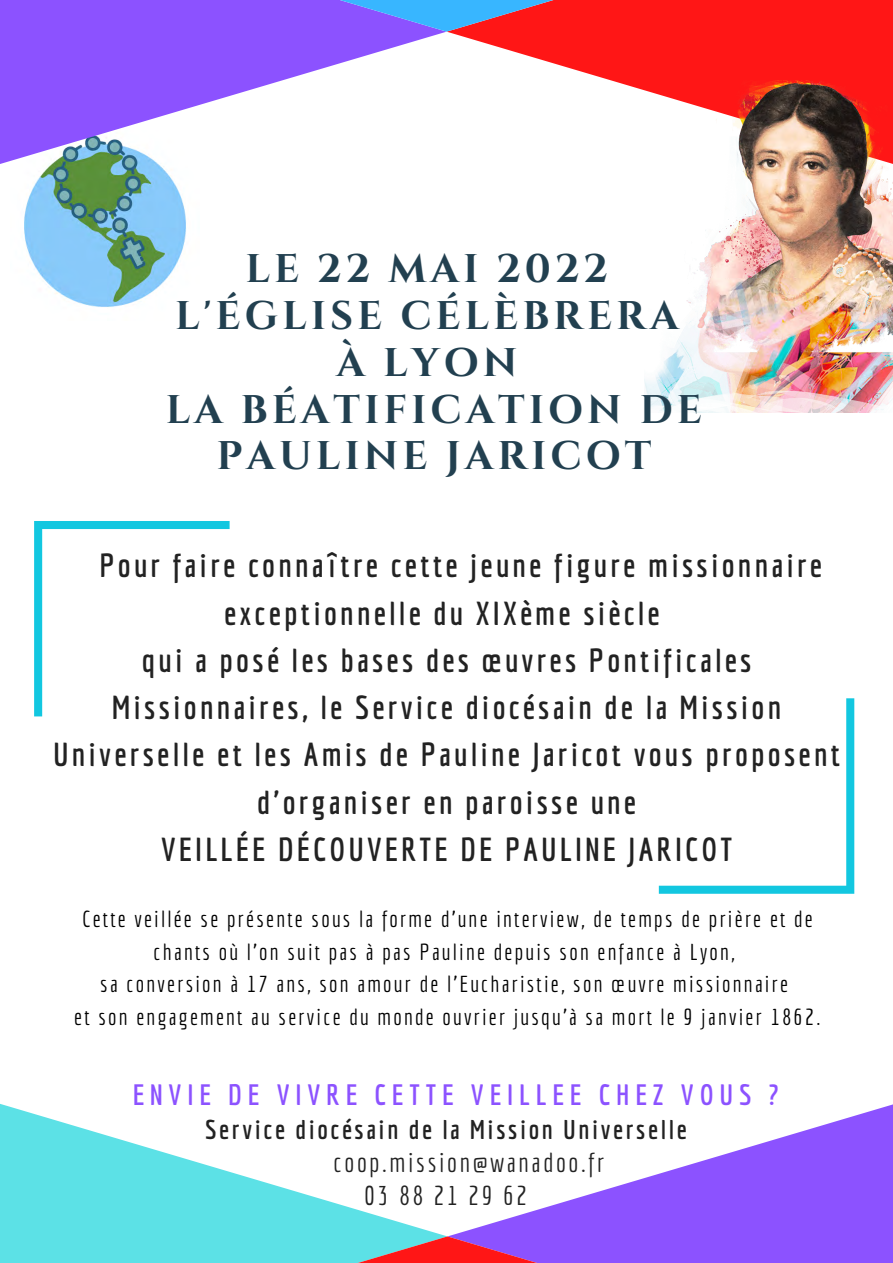
<style>
.page{position:relative;width:893px;height:1263px;background:#fff}
.page>*{position:absolute;margin:0;border:0;box-sizing:border-box;transform-origin:0 0}
.t1{font:700 39.9px/46.7px "Cinzel";letter-spacing:.1em;color:#224050;text-align:center}
.t2{font:700 32.47px/47.2px "Economica";letter-spacing:.1em;color:#222}
.t3{font:700 28.72px "Economica";letter-spacing:.205em;color:#8c52ff}
.t4{font:700 26.47px "Economica";letter-spacing:.1em;color:#222}
.t5{font:26.47px "Economica";letter-spacing:.1em;color:#222}
.t6{font:22.5px/32.6px "Economica";letter-spacing:.1em;color:#000;text-align:center}
</style>
<div class="page">
<img style="left:24px;top:197px;width:162px;height:110px">
<svg style="left:0;top:0;width:445px;height:197px"></svg>
<svg style="left:448px;top:0;width:445px;height:90px;fill:#ff1616"></svg>
<svg style="left:233px;top:0;width:427px;height:32px;background:#a254a7"></svg>
<svg style="left:449px;top:1104px;width:444px;height:159px;fill:#8c52ff"></svg>
<svg style="left:0;top:1104px;width:446px;height:159px;fill:#5ce1e6"></svg>
<svg style="left:232px;top:1236px;width:430px;height:27px;background:#907fc5"></svg>
<img style="left:644px;top:81px;width:249px;height:331px">
<svg style="left:34px;top:521px;width:196px;height:195px"></svg>
<svg style="left:659px;top:698px;width:195px;height:196px"></svg>
<p class="t1" style="left:245px;top:247px;width:364px">LE 22 MAI 2022</p>
<p class="t1" style="left:175px;top:294px;width:505px">L'ÉGLISE CÉLÈBRERA</p>
<p class="t1" style="left:336px;top:341px;width:182px">À LYON</p>
<p class="t1" style="left:166px;top:387px;width:538px">LA BÉATIFICATION DE<br>PAULINE JARICOT</p>
<p class="t2" style="left:224px;top:542px;width:599px;text-indent:-125px">Pour faire connaître cette jeune figure missionnaire exceptionnelle du XIXème siècle</p>
<p class="t2" style="left:53px;top:636px;width:788px;text-align:center">qui a posé les bases des œuvres Pontificales Missionnaires, le Service diocésain de la Mission Universelle et les Amis de Pauline Jaricot vous proposent d'organiser en paroisse une</p>
<p class="t2" style="left:161px;top:825px;width:573px">VEILLÉE DÉCOUVERTE DE PAULINE JARICOT</p>
<p class="t6" style="left:82px;top:902px;width:732px">Cette veillée se présente sous la forme d'une interview, de temps de prière et de chants où l'on suit pas à pas Pauline depuis son enfance à Lyon,</p>
<p class="t6" style="left:100px;top:967px;width:689px">sa conversion à 17 ans, son amour de l'Eucharistie, son œuvre missionnaire</p>
<p class="t6" style="left:74px;top:1000px;width:748px">et son engagement au service du monde ouvrier jusqu'à sa mort le 9 janvier 1862.</p>
<p class="t3" style="left:133px;top:1078px;width:647px">ENVIE DE VIVRE CETTE VEILLEE CHEZ VOUS ?</p>
<p class="t4" style="left:205px;top:1114px;width:483px">Service diocésain de la Mission Universelle</p>
<p class="t5" style="left:333px;top:1147px;width:272px">coop.mission@wanadoo.fr</p>
<p class="t5" style="left:364px;top:1179px;width:165px">03 88 21 29 62</p>
</div>
